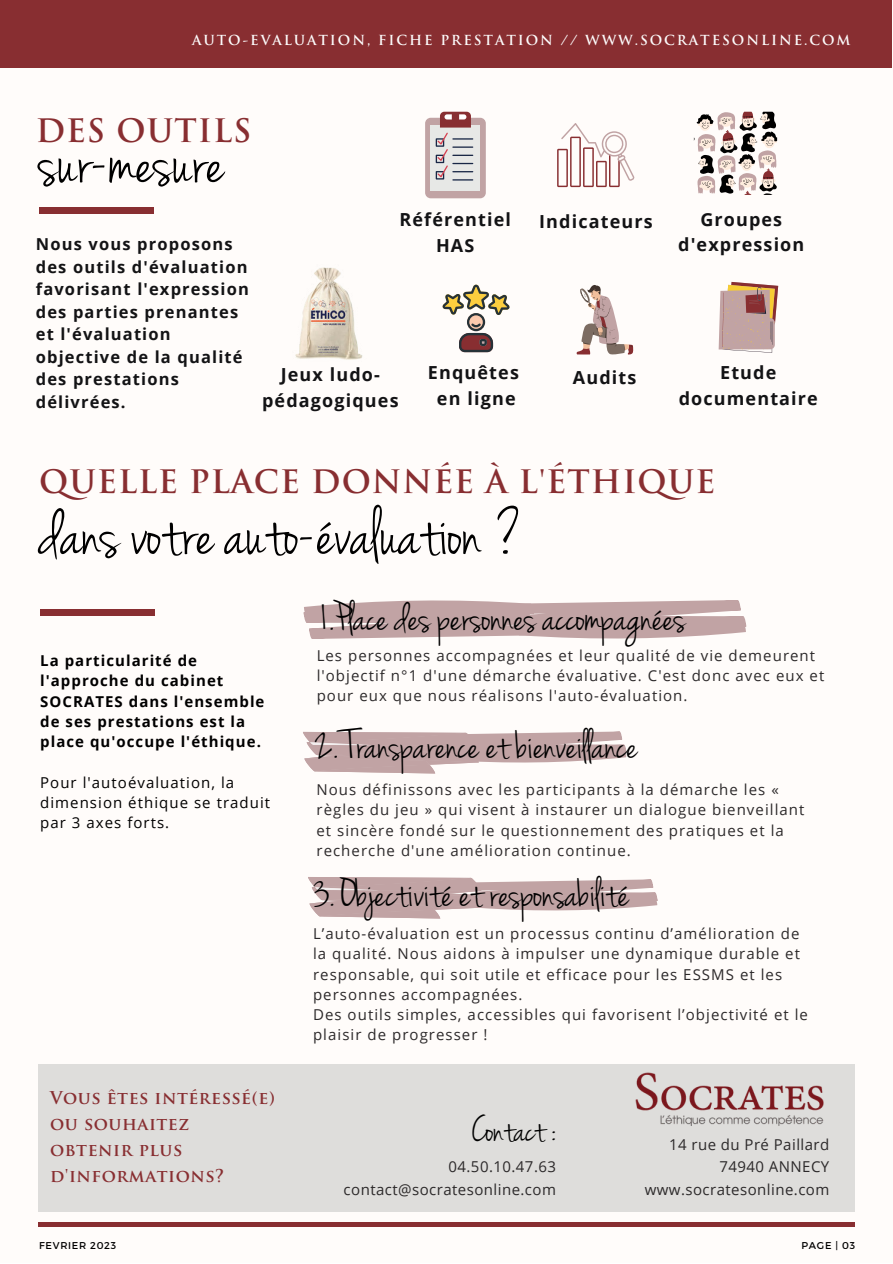
<style>
.page{position:relative;width:893px;height:1264px;background:#fff}
.page>*{position:absolute;margin:0;border:0;box-sizing:border-box;transform-origin:0 0}
.t1{font:70.8px "Jenna Sue Pro";color:#000}
.t2{font:70.65px "Jenna Sue Pro";color:#000}
.t3{font:43.5px "Jenna Sue Pro";color:#000}
.t4{font:38.1px "Jenna Sue Pro";color:#000}
.t5{font:700 31.5px "Trajan Pro";letter-spacing:.03em;color:#882e31}
.t6{font:700 18px/25.8px "Open Sans";letter-spacing:.065em;color:#131315;text-align:center}
.t7{font:700 17.25px/25.8px "Trajan Pro";letter-spacing:.03em;color:#882e31}
.t8{font:700 16.5px/22.5px "Open Sans";letter-spacing:.07em;color:#131315}
.t9{font:15px/20.2px "Open Sans";letter-spacing:.07em;color:#2c292a}
.t10{font:700 15px/20.2px "Open Sans";letter-spacing:.07em;color:#000}
.t11{font:15px/22.5px "Open Sans";letter-spacing:.03em;color:#2c292a;text-align:right}
.t12{font:15px/20.2px "Open Sans";letter-spacing:.07em;color:#000}
.t13{font:700 13.5px "Trajan Pro";letter-spacing:.14em;color:#fdfcfc}
.t14{font:9.9px "Montserrat";letter-spacing:.07em;color:#000}
</style>
<div class="page">
<div style="left:0;top:0;width:892px;height:1262px;background:#fffcfa"></div>
<div style="left:0;top:0;width:891px;height:67px;background:#882e31"></div>
<div style="left:40px;top:610px;width:115px;height:5px;background:#882e31"></div>
<div style="left:425px;top:118px;width:61px;height:80px;background:#c1a3a4;border-radius:6px"></div>
<div style="left:430px;top:125px;width:50px;height:66px;background:#e7e8e6"></div>
<svg style="left:436px;top:112px;width:36px;height:68px"></svg>
<svg style="left:557px;top:123px;width:77px;height:64px"></svg>
<svg style="left:693px;top:112px;width:84px;height:83px"></svg>
<svg style="left:442px;top:285px;width:67px;height:67px"></svg>
<svg style="left:718px;top:282px;width:60px;height:71px;background:#c3a097"></svg>
<svg style="left:576px;top:285px;width:57px;height:70px"></svg>
<svg style="left:303px;top:731px;width:323px;height:42px"></svg>
<svg style="left:303px;top:600px;width:443px;height:39px;background:#c9afb0"></svg>
<svg style="left:308px;top:877px;width:349px;height:41px"></svg>
<div style="left:39px;top:1063px;width:816px;height:148px;background:#dedddb"></div>
<hr style="left:39px;top:1222px;width:816px;height:4px;background:#882e31">
<img style="left:622px;top:1063px;width:214px;height:63px">
<img style="left:295px;top:267px;width:68px;height:93px">
<div style="left:39px;top:208px;width:115px;height:5px;background:#882e31"></div>
<p class="t13" style="left:192px;top:31px;width:660px">AUTO-EVALUATION, FICHE PRESTATION // WWW.SOCRATESONLINE.COM</p>
<h3 class="t5" style="left:36px;top:110px;width:217px">DES OUTILS</h3>
<h1 class="t1" style="left:39px;top:120px;width:187px">sur-mesure</h1>
<p class="t8" style="left:36px;top:233px;width:214px">Nous vous proposons des outils d'évaluation favorisant l'expression des parties prenantes et l'évaluation objective de la qualité des prestations délivrées.</p>
<p class="t6" style="left:399px;top:206px;width:113px">Référentiel<br>HAS</p>
<p class="t6" style="left:539px;top:208px;width:115px">Indicateurs</p>
<p class="t6" style="left:678px;top:206px;width:128px">Groupes d'expression</p>
<p class="t6" style="left:262px;top:361px;width:138px">Jeux ludo&shy;pédagogiques</p>
<p class="t6" style="left:428px;top:359px;width:93px">Enquêtes en ligne</p>
<p class="t6" style="left:678px;top:359px;width:141px">Etude documentaire</p>
<p class="t6" style="left:573px;top:364px;width:65px">Audits</p>
<h3 class="t5" style="left:39px;top:462px;width:677px">QUELLE PLACE DONNÉE À L'ÉTHIQUE</h3>
<h2 class="t2" style="left:39px;top:492px;width:484px">dans votre auto-évaluation ?</h2>
<p class="t10" style="left:40px;top:650px;width:226px">La particularité de l'approche du cabinet<br>SOCRATES dans l'ensemble de ses prestations est la place qu'occupe l'éthique.</p>
<p class="t12" style="left:40px;top:771px;width:231px">Pour l'autoévaluation, la dimension éthique se traduit par 3 axes forts.</p>
<p class="t7" style="left:50px;top:1085px;width:226px">Vous êtes intéressé(e) ou souhaitez obtenir plus d'informations?</p>
<h3 class="t3" style="left:318px;top:592px;width:369px">1.Place des personnes accompagnées</h3>
<p class="t9" style="left:316px;top:645px;width:509px">Les personnes accompagnées et leur qualité de vie demeurent l'objectif n°1 d'une démarche évaluative. C'est donc avec eux et pour eux que nous réalisons l'auto-évaluation.</p>
<h3 class="t3" style="left:316px;top:719px;width:323px">2. Transparence et bienveillance</h3>
<p class="t9" style="left:316px;top:779px;width:489px">Nous définissons avec les participants à la démarche les « règles du jeu » qui visent à instaurer un dialogue bienveillant et sincère fondé sur le questionnement des pratiques et la recherche d'une amélioration continue.</p>
<h3 class="t3" style="left:312px;top:868px;width:318px">3. Objectivité et responsabilité</h3>
<p class="t9" style="left:313px;top:923px;width:496px">L’auto-évaluation est un processus continu d’amélioration de la qualité. Nous aidons à impulser une dynamique durable et responsable, qui soit utile et efficace pour les ESSMS et les personnes accompagnées.<br>Des outils simples, accessibles qui favorisent l’objectivité et le plaisir de progresser !</p>
<h3 class="t4" style="left:471px;top:1107px;width:86px">Contact :</h3>
<p class="t11" style="left:343px;top:1154px;width:214px">04.50.10.47.63 contact@socratesonline.com</p>
<p class="t11" style="left:644px;top:1132px;width:186px">14 rue du Pré Paillard<br>74940 ANNECY www.socratesonline.com</p>
<p class="t14" style="left:39px;top:1239px;width:78px">FEVRIER 2023</p>
<p class="t14" style="left:801px;top:1239px;width:55px">PAGE | 03</p>
</div>
